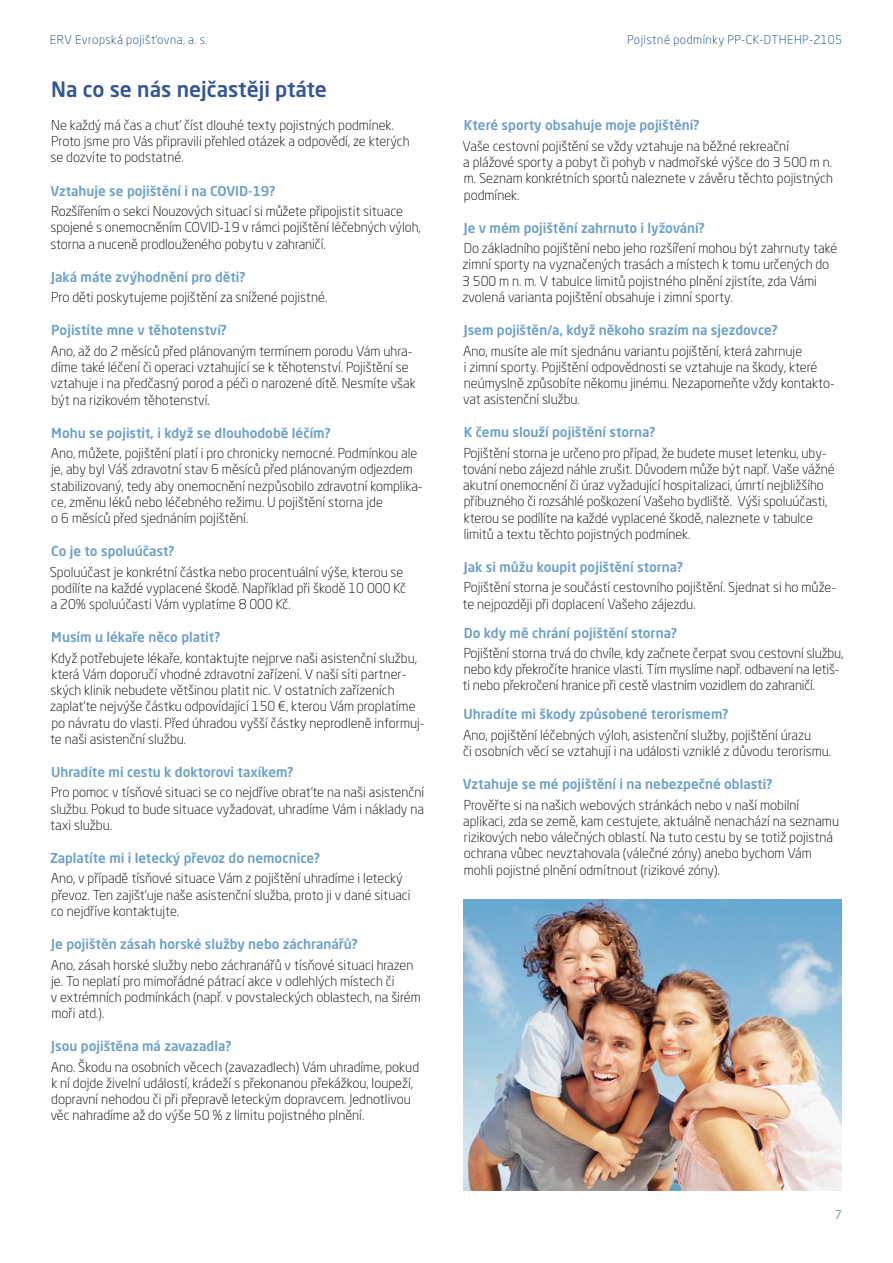
<style>
.page{position:relative;width:893px;height:1263px;background:#fff}
.page>*{position:absolute;margin:0;border:0;box-sizing:border-box;transform-origin:0 0}
.t1{font:500 21px "Neo Sans Pro";color:#335793}
.t2{font:300 13.5px/16.2px "Neo Sans Pro";color:#000}
.t3{font:500 13.5px "Neo Sans Pro";color:#6a9fc7}
.t4{font:300 12px "Neo Sans Pro";letter-spacing:.04em;color:#003f81}
.t5{font:12px "Neo Sans Pro";color:#6a9fc7}
</style>
<div class="page">
<img style="left:463px;top:899px;width:379px;height:292px">
<p class="t4" style="left:50px;top:32px;width:159px">ERV Evropská pojišťovna, a. s.</p>
<h1 class="t1" style="left:51px;top:76px;width:277px">Na co se nás nejčastěji ptáte</h1>
<p class="t2" style="left:50px;top:117px;width:361px">Ne každý má čas a chuť číst dlouhé texty pojistných podmínek.<br>Proto jsme pro Vás připravili přehled otázek a odpovědí, ze kterých se dozvíte to podstatné.</p>
<p class="t3" style="left:51px;top:182px;width:226px">Vztahuje se pojištění i na COVID-19?</p>
<p class="t2" style="left:50px;top:203px;width:372px">Rozšířením o sekci Nouzových situací si můžete připojistit situace spojené s onemocněním COVID-19 v rámci pojištění léčebných výloh, storna a nuceně prodlouženého pobytu v zahraničí.</p>
<p class="t3" style="left:51px;top:268px;width:196px">Jaká máte zvýhodnění pro děti?</p>
<p class="t2" style="left:51px;top:289px;width:277px">Pro děti poskytujeme pojištění za snížené pojistné.</p>
<p class="t3" style="left:51px;top:322px;width:177px">Pojistíte mne v těhotenství?</p>
<p class="t2" style="left:51px;top:343px;width:367px">Ano, až do 2 měsíců před plánovaným termínem porodu Vám uhra&shy;díme také léčení či operaci vztahující se k těhotenství. Pojištění se vztahuje i na předčasný porod a péči o narozené dítě. Nesmíte však být na rizikovém těhotenství.</p>
<p class="t3" style="left:51px;top:424px;width:281px">Mohu se pojistit, i když se dlouhodobě léčím?</p>
<p class="t2" style="left:50px;top:445px;width:374px">Ano, můžete, pojištění platí i pro chronicky nemocné. Podmínkou ale je, aby byl Váš zdravotní stav 6 měsíců před plánovaným odjezdem stabilizovaný, tedy aby onemocnění nezpůsobilo zdravotní komplika&shy;ce, změnu léků nebo léčebného režimu. U pojištění storna jde<br>o 6 měsíců před sjednáním pojištění.</p>
<p class="t3" style="left:51px;top:543px;width:125px">Co je to spoluúčast?</p>
<p class="t2" style="left:50px;top:563px;width:358px">Spoluúčast je konkrétní částka nebo procentuální výše, kterou se podílíte na každé vyplacené škodě. Například při škodě 10 000 Kč a 20% spoluúčasti Vám vyplatíme 8 000 Kč.</p>
<p class="t3" style="left:51px;top:629px;width:170px">Musím u lékaře něco platit?</p>
<p class="t2" style="left:50px;top:650px;width:376px">Když potřebujete lékaře, kontaktujte nejprve naši asistenční službu, která Vám doporučí vhodné zdravotní zařízení. V naší síti partner&shy;ských klinik nebudete většinou platit nic. V ostatních zařízeních zaplaťte nejvýše částku odpovídající 150 €, kterou Vám proplatíme po návratu do vlasti. Před úhradou vyšší částky neprodleně informuj&shy;te naši asistenční službu.</p>
<p class="t3" style="left:51px;top:763px;width:244px">Uhradíte mi cestu k doktorovi taxíkem?</p>
<p class="t2" style="left:50px;top:784px;width:376px;text-align:justify">Pro pomoc v tísňové situaci se co nejdříve obraťte na naši asistenční službu. Pokud to bude situace vyžadovat, uhradíme Vám i náklady na taxi službu.</p>
<p class="t3" style="left:50px;top:849px;width:271px">Zaplatíte mi i letecký převoz do nemocnice?</p>
<p class="t2" style="left:51px;top:870px;width:361px">Ano, v případě tísňové situace Vám z pojištění uhradíme i letecký převoz. Ten zajišťuje naše asistenční služba, proto ji v dané situaci co nejdříve kontaktujte.</p>
<p class="t3" style="left:51px;top:935px;width:308px">Je pojištěn zásah horské služby nebo záchranářů?</p>
<p class="t2" style="left:51px;top:956px;width:372px">Ano, zásah horské služby nebo záchranářů v tísňové situaci hrazen je. To neplatí pro mimořádné pátrací akce v odlehlých místech či<br>v extrémních podmínkách (např. v povstaleckých oblastech, na širém moři atd.).</p>
<p class="t3" style="left:51px;top:1038px;width:182px">Jsou pojištěna má zavazadla?</p>
<p class="t2" style="left:51px;top:1059px;width:370px">Ano. Škodu na osobních věcech (zavazadlech) Vám uhradíme, pokud k ní dojde živelní událostí, krádeží s překonanou překážkou, loupeží, dopravní nehodou či při přepravě leteckým dopravcem. Jednotlivou věc nahradíme až do výše 50 % z limitu pojistného plnění.</p>
<p class="t4" style="left:627px;top:32px;width:216px">Pojistné podmínky PP-CK-DTHEHP-2105</p>
<p class="t3" style="left:464px;top:117px;width:237px">Které sporty obsahuje moje pojištění?</p>
<p class="t2" style="left:463px;top:138px;width:372px">Vaše cestovní pojištění se vždy vztahuje na běžné rekreační<br>a plážové sporty a pobyt či pohyb v nadmořské výšce do 3 500 m n. m. Seznam konkrétních sportů naleznete v závěru těchto pojistných podmínek.</p>
<p class="t3" style="left:464px;top:219px;width:242px">Je v mém pojištění zahrnuto i lyžování?</p>
<p class="t2" style="left:462px;top:240px;width:377px">Do základního pojištění nebo jeho rozšíření mohou být zahrnuty také zimní sporty na vyznačených trasách a místech k tomu určených do 3 500 m n. m. V tabulce limitů pojistného plnění zjistíte, zda Vámi zvolená varianta pojištění obsahuje i zimní sporty.</p>
<p class="t3" style="left:464px;top:322px;width:315px">Jsem pojištěn/a, když někoho srazím na sjezdovce?</p>
<p class="t2" style="left:463px;top:342px;width:373px">Ano, musíte ale mít sjednánu variantu pojištění, která zahrnuje<br>i zimní sporty. Pojištění odpovědnosti se vztahuje na škody, které neúmyslně způsobíte někomu jinému. Nezapomeňte vždy kontakto&shy;vat asistenční službu.</p>
<p class="t3" style="left:464px;top:424px;width:193px">K čemu slouží pojištění storna?</p>
<p class="t2" style="left:463px;top:445px;width:373px">Pojištění storna je určeno pro případ, že budete muset letenku, uby&shy;tování nebo zájezd náhle zrušit. Důvodem může být např. Vaše vážné akutní onemocnění či úraz vyžadující hospitalizaci, úmrtí nejbližšího příbuzného či rozsáhlé poškození Vašeho bydliště. Výši spoluúčasti, kterou se podílíte na každé vyplacené škodě, naleznete v tabulce limitů a textu těchto pojistných podmínek.</p>
<p class="t3" style="left:464px;top:558px;width:221px">Jak si můžu koupit pojištění storna?</p>
<p class="t2" style="left:463px;top:579px;width:375px">Pojištění storna je součástí cestovního pojištění. Sjednat si ho může&shy;te nejpozději při doplacení Vašeho zájezdu.</p>
<p class="t3" style="left:464px;top:624px;width:215px">Do kdy mě chrání pojištění storna?</p>
<p class="t2" style="left:463px;top:645px;width:382px">Pojištění storna trvá do chvíle, kdy začnete čerpat svou cestovní službu, nebo kdy překročíte hranice vlasti. Tím myslíme např. odbavení na letiš&shy;ti nebo překročení hranice při cestě vlastním vozidlem do zahraničí.</p>
<p class="t3" style="left:464px;top:706px;width:266px">Uhradíte mi škody způsobené terorismem?</p>
<p class="t2" style="left:463px;top:727px;width:370px">Ano, pojištění léčebných výloh, asistenční služby, pojištění úrazu<br>či osobních věcí se vztahují i na události vzniklé z důvodu terorismu.</p>
<p class="t3" style="left:463px;top:776px;width:311px">Vztahuje se mé pojištění i na nebezpečné oblasti?</p>
<p class="t2" style="left:463px;top:797px;width:377px">Prověřte si na našich webových stránkách nebo v naší mobilní aplikaci, zda se země, kam cestujete, aktuálně nenachází na seznamu rizikových nebo válečných oblastí. Na tuto cestu by se totiž pojistná ochrana vůbec nevztahovala (válečné zóny) anebo bychom Vám mohli pojistné plnění odmítnout (rizikové zóny).</p>
<p class="t5" style="left:835px;top:1207px;width:9px">7</p>
</div>
